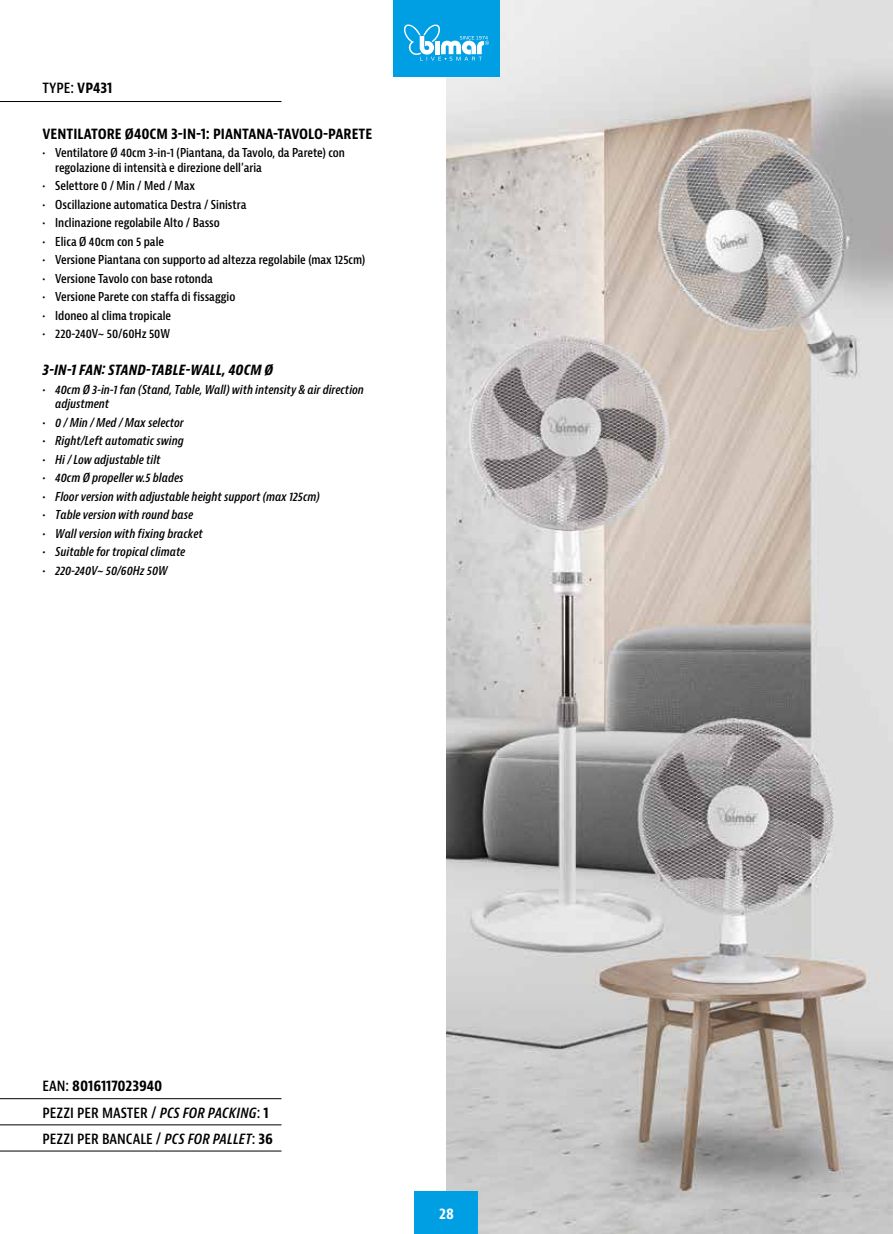
<style>
.page{position:relative;width:893px;height:1234px;background:#fff}
.page>*{position:absolute;margin:0;border:0;box-sizing:border-box;transform-origin:0 0}
.t1{font:600 condensed 15px/26.7px "Bernina Sans";color:#000}
.t2{font:700 condensed 15px "Bernina Sans";color:#000}
.t3{font:italic 700 condensed 15px "Bernina Sans";letter-spacing:.01em;color:#000}
.t4{font:700 condensed 15px "Bernina Sans";color:#fff}
.t5{font:600 condensed 12px/14.2px "Bernina Sans";color:#000}
.t6{font:italic 600 condensed 12px/14.2px "Bernina Sans";color:#000}
.s1{font-weight:700}
.s2{font-style:italic}
</style>
<div class="page">
<hr style="left:0;top:101px;width:281px;height:1px;background:#000">
<hr style="left:0;top:1124px;width:281px;height:1px;background:#000">
<hr style="left:0;top:1098px;width:281px;height:1px;background:#000">
<hr style="left:0;top:1150px;width:281px;height:1px;background:#000">
<img style="left:446px;top:0;width:447px;height:1233px">
<div style="left:393px;top:0;width:107px;height:76px;background:#009fe3"></div>
<div style="left:415px;top:1191px;width:63px;height:42px;background:#009fe3"></div>
<svg style="left:404px;top:24px;width:85px;height:37px"></svg>
<p class="t1" style="left:43px;top:75px;width:71px">TYPE: <span class="s1">VP431</span></p>
<p class="t2" style="left:43px;top:124px;width:331px">VENTILATORE Ø40CM 3-IN-1: PIANTANA-TAVOLO-PARETE</p>
<p class="t5" style="left:55px;top:146px;width:291px;text-indent:-13px">• Ventilatore Ø 40cm 3-in-1 (Piantana, da Tavolo, da Parete) con regolazione di intensità e direzione dell’aria</p>
<p class="t5" style="left:43px;top:179px;width:154px">• Selettore 0 / Min / Med / Max</p>
<p class="t5" style="left:43px;top:197px;width:205px">• Oscillazione automatica Destra / Sinistra</p>
<p class="t5" style="left:43px;top:216px;width:179px">• Inclinazione regolabile Alto / Basso</p>
<p class="t5" style="left:43px;top:234px;width:123px">• Elica Ø 40cm con 5 pale</p>
<p class="t5" style="left:43px;top:253px;width:324px">• Versione Piantana con supporto ad altezza regolabile (max 125cm)</p>
<p class="t5" style="left:43px;top:271px;width:172px">• Versione Tavolo con base rotonda</p>
<p class="t5" style="left:43px;top:290px;width:194px">• Versione Parete con staffa di fissaggio</p>
<p class="t5" style="left:43px;top:308px;width:130px">• Idoneo al clima tropicale</p>
<p class="t5" style="left:43px;top:327px;width:129px">• 220-240V~ 50/60Hz 50W</p>
<p class="t3" style="left:43px;top:361px;width:232px">3-IN-1 FAN: STAND-TABLE-WALL, 40CM Ø</p>
<p class="t6" style="left:55px;top:383px;width:310px;text-indent:-13px">• 40cm Ø 3-in-1 fan (Stand, Table, Wall) with intensity &amp; air direction adjustment</p>
<p class="t6" style="left:43px;top:415px;width:143px">• 0 / Min / Med / Max selector</p>
<p class="t6" style="left:43px;top:434px;width:143px">• Right/Left automatic swing</p>
<p class="t6" style="left:43px;top:452px;width:120px">• Hi / Low adjustable tilt</p>
<p class="t6" style="left:43px;top:471px;width:142px">• 40cm Ø propeller w.5 blades</p>
<p class="t6" style="left:43px;top:489px;width:279px">• Floor version with adjustable height support (max 125cm)</p>
<p class="t6" style="left:43px;top:508px;width:152px">• Table version with round base</p>
<p class="t6" style="left:43px;top:526px;width:162px">• Wall version with fixing bracket</p>
<p class="t6" style="left:43px;top:545px;width:144px">• Suitable for tropical climate</p>
<p class="t6" style="left:43px;top:563px;width:126px">• 220-240V~ 50/60Hz 50W</p>
<p class="t1" style="left:43px;top:1072px;width:232px">EAN: <span class="s1">8016117023940<br></span>PEZZI PER MASTER / <span class="s2">PCS FOR PACKING</span>: <span class="s1">1<br></span>PEZZI PER BANCALE / <span class="s2">PCS FOR PALLET</span>: <span class="s1">36</span></p>
<p class="t4" style="left:439px;top:1203px;width:16px">28</p>
</div>
